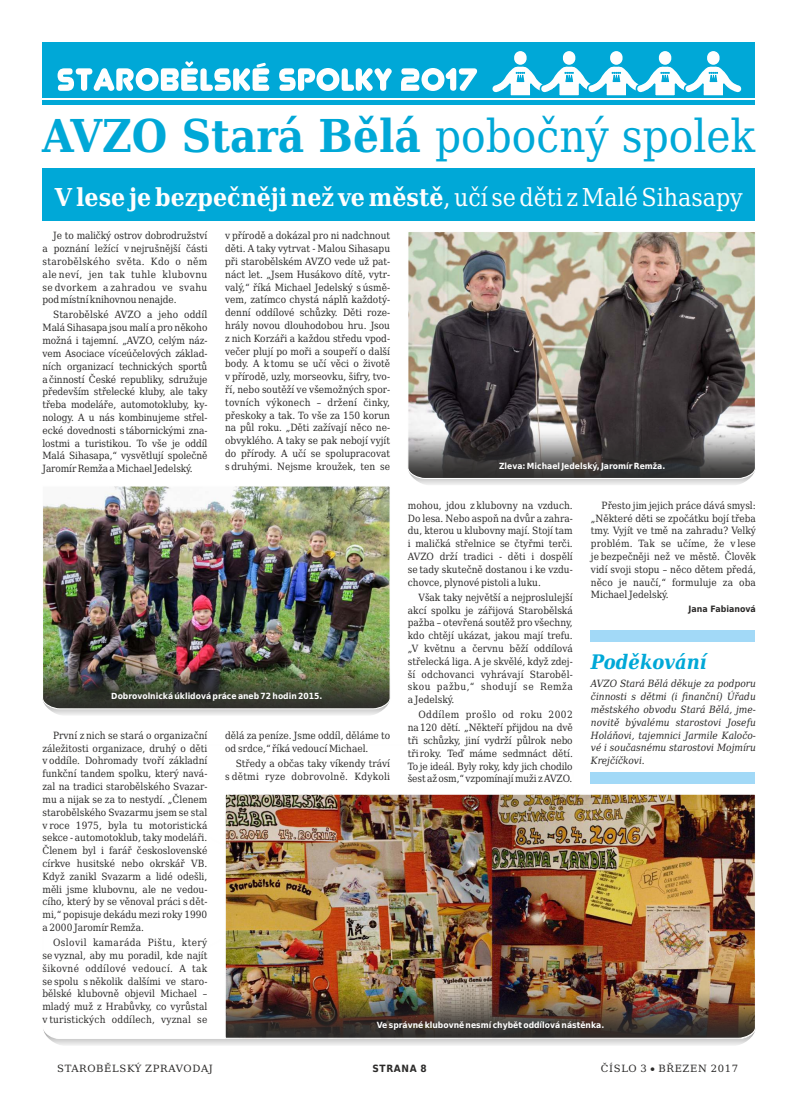
<style>
.page{position:relative;width:798px;height:1099px;background:#fff}
.page>*{position:absolute;margin:0;border:0;box-sizing:border-box;transform-origin:0 0}
.t1{font:700 45.25px "DejaVu Serif Condensed";color:#00a8d7}
.t2{font:700 24.62px "DejaVu Serif Condensed";color:#fefefe}
.t3{font:italic 700 20px "DejaVu Serif Condensed";color:#00a8d7}
.t4{font:10px/12.8px "DejaVu Serif Condensed";color:#2b2a29;text-align:justify}
.t5{font:italic 10px/12.8px "DejaVu Serif Condensed";color:#2b2a29;text-align:justify}
.t6{font:10px "DejaVu Serif";letter-spacing:.065em;color:#2b2a29}
.t7{font:700 10px "DejaVu Sans Condensed";letter-spacing:.06em;color:#2b2a29}
.t8{font:700 8.75px "DejaVu Sans Condensed";color:#2b2a29}
.t9{font:700 8.5px "DejaVu Sans Condensed";color:#fefefe}
.s1{font-weight:400}
</style>
<div class="page">
<div style="left:43px;top:168px;width:712px;height:53px;background:#00a8d7"></div>
<div style="left:43px;top:43px;width:712px;height:55px;background:#00a8d7"></div>
<svg style="left:58px;top:61px;width:419px;height:30px"></svg>
<div style="left:512px;top:49px;width:16px;height:17px;background:#fefefe;border:2px solid #00a8d7;border-radius:7px"></div>
<div style="left:561px;top:49px;width:15px;height:17px;background:#fefefe;border:2px solid #00a8d7;border-radius:7px"></div>
<div style="left:608px;top:49px;width:16px;height:17px;background:#fefefe;border:2px solid #00a8d7;border-radius:7px"></div>
<div style="left:657px;top:49px;width:15px;height:17px;background:#fefefe;border:2px solid #00a8d7;border-radius:7px"></div>
<div style="left:705px;top:49px;width:15px;height:17px;background:#fefefe;border:2px solid #00a8d7;border-radius:7px"></div>
<svg style="left:492px;top:64px;width:250px;height:32px"></svg>
<div style="left:43px;top:100px;width:712px;height:5px;background:#00a8d7"></div>
<svg style="left:415px;top:479px;width:334px;height:6px"></svg>
<img style="left:408px;top:232px;width:348px;height:247px">
<svg style="left:43px;top:1029px;width:706px;height:16px"></svg>
<img style="left:224px;top:794px;width:532px;height:245px">
<svg style="left:50px;top:710px;width:333px;height:5px;background:#e2e2e2"></svg>
<img style="left:42px;top:486px;width:348px;height:224px">
<div style="left:590px;top:772px;width:165px;height:11px;background:#a2d9f7"></div>
<div style="left:590px;top:630px;width:165px;height:11px;background:#a2d9f7"></div>
<h1 class="t1" style="left:42px;top:118px;width:714px">AVZO Stará Bělá <span class="s1">pobočný spolek</span></h1>
<h2 class="t2" style="left:55px;top:187px;width:689px">V lese je bezpečněji než ve městě<span class="s1">, učí se děti z Malé Sihasapy</span></h2>
<p class="t4" style="left:43px;top:230px;width:166px;text-indent:11px">Je to maličký ostrov dobrodružství a poznání ležící v nejrušnější části starobělského světa. Kdo o něm ale neví, jen tak tuhle klubovnu se dvorkem a zahradou ve svahu podmístní knihovnou nenajde.</p>
<p class="t4" style="left:42px;top:309px;width:166px;text-indent:11px">Starobělské AVZO a jeho oddíl Malá Sihasapa jsou malí a pro někoho možná i tajemní. „AVZO, celým náz&shy;vem Asociace víceúčelových základ&shy;ních organizací technických sportů a činností České republiky, sdružuje především střelecké kluby, ale taky třeba modeláře, automotokluby, ky&shy;nology. A u nás kombinujeme střel&shy;ecké dovednosti s tábornickými zna&shy;lostmi a turistikou. To vše je oddíl Malá Sihasapa,“ vysvětlují společně Jaromír Remža a Michael Jedelský.</p>
<p class="t4" style="left:225px;top:230px;width:166px">v přírodě a dokázal pro ni nadchnout děti. A taky vytrvat - Malou Sihasapu při starobělském AVZO vede už pat&shy;náct let. „Jsem Husákovo dítě, vytr&shy;valý,“ říká Michael Jedelský s úsmě&shy;vem, zatímco chystá náplň každotý&shy;denní oddílové schůzky. Děti roze&shy;hrály novou dlouhodobou hru. Jsou z nich Korzáři a každou středu vpod&shy;večer plují po moři a soupeří o další body. A k tomu se učí věci o životě v přírodě, uzly, morseovku, šifry, tvo&shy;ří, nebo soutěží ve všemožných spor&shy;tovních výkonech – držení činky, přeskoky a tak. To vše za 150 korun na půl roku. „Děti zažívají něco ne&shy;obvyklého. A taky se pak nebojí vyjít do přírody. A učí se spolupracovat s druhými. Nejsme kroužek, ten se</p>
<p class="t9" style="left:499px;top:462px;width:168px">Zleva: Michael Jedelský, Jaromír Remža.</p>
<p class="t4" style="left:590px;top:500px;width:166px;text-indent:11px">Přesto jim jejich práce dává smysl: „Některé děti se zpočátku bojí třeba tmy. Vyjít ve tmě na zahradu? Velký problém. Tak se učíme, že v lese je bezpečněji než ve městě. Člověk vidí svoji stopu – něco dětem předá, něco je naučí,“ formuluje za oba Michael Jedelský.</p>
<p class="t8" style="left:688px;top:605px;width:69px">Jana Fabianová</p>
<h3 class="t3" style="left:590px;top:654px;width:117px">Poděkování</h3>
<p class="t5" style="left:590px;top:678px;width:166px">AVZO Stará Bělá děkuje za podporu činnosti s dětmi (i finanční) Úřadu městského obvodu Stará Bělá, jme&shy;novitě bývalému starostovi Josefu Holáňovi, tajemnici Jarmile Kaločo&shy;vé i současnému starostovi Mojmíru Krejčíčkovi.</p>
<p class="t4" style="left:407px;top:500px;width:166px">mohou, jdou z klubovny na vzduch.<br>Do lesa. Nebo aspoň na dvůr a zahra&shy;du, kterou u klubovny mají. Stojí tam i maličká střelnice se čtyřmi terči.<br>AVZO drží tradici - děti i dospělí se tady skutečně dostanou i ke vzdu&shy;chovce, plynové pistoli a luku.</p>
<p class="t4" style="left:407px;top:592px;width:166px;text-indent:11px">Však taky největší a nejproslulejší akcí spolku je zářijová Starobělská pažba – otevřená soutěž pro všechny, kdo chtějí ukázat, jakou mají trefu. „V květnu a červnu běží oddílová střelecká liga. A je skvělé, když zdej&shy;ší odchovanci vyhrávají Staroběl&shy;skou pažbu,“ shodují se Remža a Jedelský.</p>
<p class="t4" style="left:407px;top:709px;width:166px;text-indent:11px">Oddílem prošlo od roku 2002 na120 dětí. „Někteří přijdou na dvě tři schůzky, jiní vydrží půlrok nebo tři roky. Teď máme sedmnáct dětí.<br>Toje ideál. Byly roky, kdy jich chodilo šest až osm,“ vzpomínají muži zAVZO.</p>
<p class="t9" style="left:111px;top:692px;width:212px">Dobrovolnická úklidová práce aneb 72 hodin 2015.</p>
<p class="t4" style="left:42px;top:730px;width:166px;text-indent:11px">První z nich se stará o organizační záležitosti organizace, druhý o děti v oddíle. Dohromady tvoří základní funkční tandem spolku, který navá&shy;zal na tradici starobělského Svazar&shy;mu a nijak se za to nestydí. „Členem starobělského Svazarmu jsem se stal v roce 1975, byla tu motoristická sekce - automotoklub, taky modeláři.<br>Členem byl i farář československé církve husitské nebo okrskář VB.<br>Když zanikl Svazarm a lidé odešli, měli jsme klubovnu, ale ne vedou&shy;cího, který by se věnoval práci s dět&shy;mi,“ popisuje dekádu mezi roky 1990 a 2000 Jaromír Remža.</p>
<p class="t4" style="left:42px;top:937px;width:166px;text-indent:11px">Oslovil kamaráda Pištu, který se vyznal, aby mu poradil, kde najít šikovné oddílové vedoucí. A tak se spolu s několik dalšími ve staro&shy;bělské klubovně objevil Michael – mladý muž z Hrabůvky, co vyrůstal v turistických oddílech, vyznal se</p>
<p class="t4" style="left:225px;top:730px;width:166px">dělá za peníze. Jsme oddíl, děláme to od srdce,“ říká vedoucí Michael.</p>
<p class="t4" style="left:225px;top:757px;width:166px;text-align:right">Středy a občas taky víkendy tráví<br>s dětmi ryze dobrovolně. Kdykoli</p>
<p class="t9" style="left:376px;top:1021px;width:229px">Ve správné klubovně nesmí chybět oddílová nástěnka.</p>
<p class="t6" style="left:57px;top:1063px;width:157px">STAROBĚLSKÝ ZPRAVODAJ</p>
<p class="t7" style="left:372px;top:1063px;width:56px">STRANA 8</p>
<p class="t6" style="left:600px;top:1063px;width:139px">ČÍSLO 3 BŘEZEN 2017</p>
</div>
